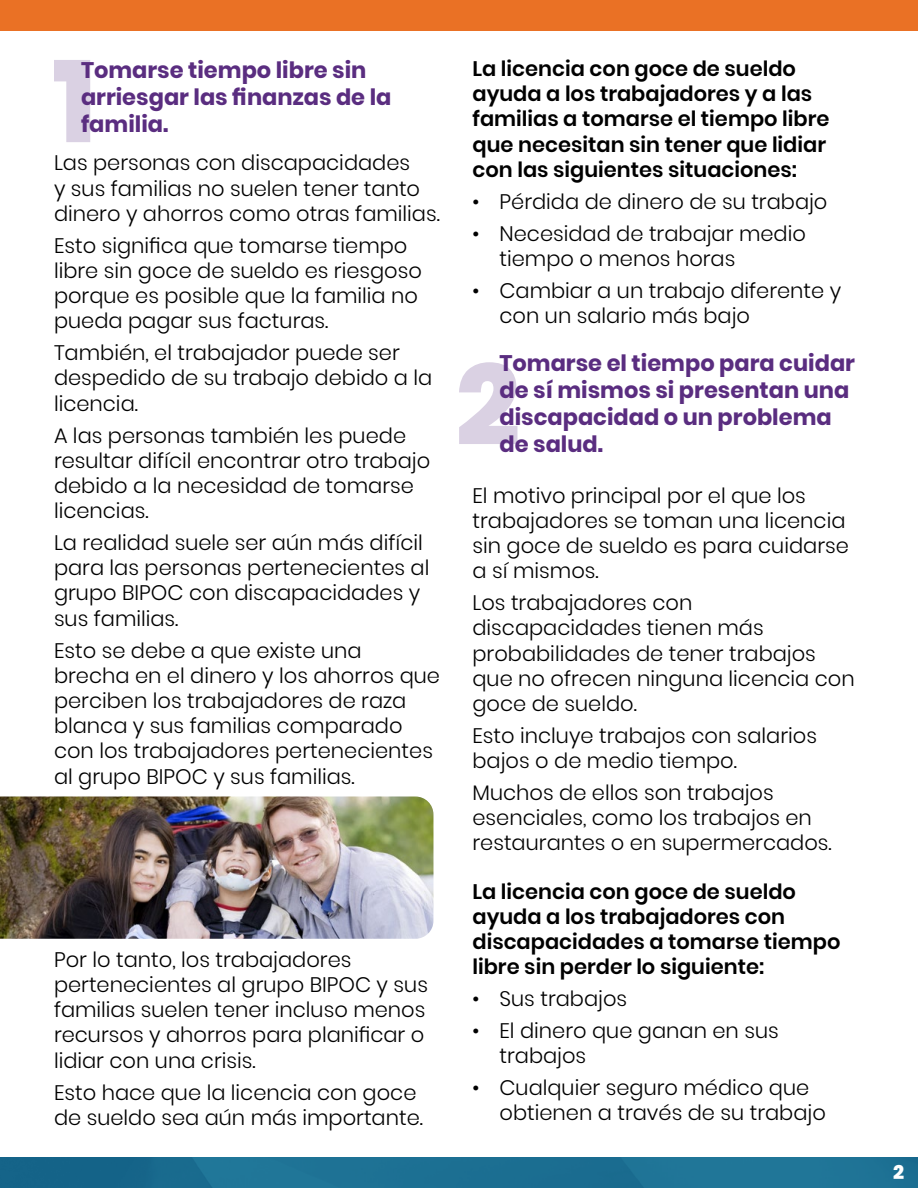
<style>
.page{position:relative;width:918px;height:1188px;background:#fff}
.page>*{position:absolute;margin:0;border:0;box-sizing:border-box;transform-origin:0 0}
.t1{font:700 22.5px/27px "Poppins";color:#5a2d80}
.t2{font:300 21px/25.2px "Poppins";color:#000}
.t3{font:600 21px/25.2px "Poppins";color:#000}
.t4{font:800 19.5px "Poppins";color:#fff}
</style>
<div class="page">
<svg style="left:54px;top:60px;width:36px;height:82px"></svg>
<svg style="left:459px;top:362px;width:58px;height:82px"></svg>
<img style="left:0;top:1158px;width:918px;height:30px">
<div style="left:0;top:0;width:918px;height:30px;background:#ea7125"></div>
<img style="left:0;top:796px;width:433px;height:143px">
<p class="t1" style="left:81px;top:56px;width:312px">Tomarse tiempo libre sin arriesgar las finanzas de la familia.</p>
<p class="t2" style="left:54px;top:150px;width:388px">Las personas con discapacidades<br>y sus familias no suelen tener tanto dinero y ahorros como otras familias.</p>
<p class="t2" style="left:54px;top:233px;width:369px">Esto significa que tomarse tiempo libre sin goce de sueldo es riesgoso porque es posible que la familia no pueda pagar sus facturas.</p>
<p class="t2" style="left:54px;top:340px;width:380px">También, el trabajador puede ser despedido de su trabajo debido a la licencia.</p>
<p class="t2" style="left:54px;top:423px;width:378px">A las personas también les puede resultar difícil encontrar otro trabajo debido a la necesidad de tomarse licencias.</p>
<p class="t2" style="left:54px;top:530px;width:377px">La realidad suele ser aún más difícil para las personas pertenecientes al grupo BIPOC con discapacidades y sus familias.</p>
<p class="t2" style="left:54px;top:638px;width:388px">Esto se debe a que existe una brecha en el dinero y los ahorros que perciben los trabajadores de raza blanca y sus familias comparado con los trabajadores pertenecientes al grupo BIPOC y sus familias.</p>
<p class="t2" style="left:54px;top:947px;width:376px">Por lo tanto, los trabajadores pertenecientes al grupo BIPOC y sus familias suelen tener incluso menos recursos y ahorros para planificar o lidiar con una crisis.</p>
<p class="t2" style="left:54px;top:1080px;width:371px">Esto hace que la licencia con goce de sueldo sea aún más importante.</p>
<p class="t3" style="left:473px;top:56px;width:358px">La licencia con goce de sueldo ayuda a los trabajadores y a las familias a tomarse el tiempo libre que necesitan sin tener que lidiar con las siguientes situaciones:</p>
<p class="t2" style="left:473px;top:189px;width:356px">• Pérdida de dinero de su trabajo</p>
<p class="t2" style="left:500px;top:221px;width:308px;text-indent:-27px">• Necesidad de trabajar medio tiempo o menos horas</p>
<p class="t2" style="left:500px;top:278px;width:343px;text-indent:-27px">• Cambiar a un trabajo diferente y con un salario más bajo</p>
<p class="t1" style="left:500px;top:350px;width:357px">Tomarse el tiempo para cuidar de sí mismos si presentan una discapacidad o un problema de salud.</p>
<p class="t2" style="left:472px;top:483px;width:378px">El motivo principal por el que los trabajadores se toman una licencia sin goce de sueldo es para cuidarse a sí mismos.</p>
<p class="t2" style="left:472px;top:590px;width:384px">Los trabajadores con discapacidades tienen más probabilidades de tener trabajos que no ofrecen ninguna licencia con goce de sueldo.</p>
<p class="t2" style="left:472px;top:723px;width:346px">Esto incluye trabajos con salarios bajos o de medio tiempo.</p>
<p class="t2" style="left:472px;top:780px;width:361px">Muchos de ellos son trabajos esenciales, como los trabajos en restaurantes o en supermercados.</p>
<p class="t3" style="left:472px;top:879px;width:370px">La licencia con goce de sueldo ayuda a los trabajadores con discapacidades a tomarse tiempo libre sin perder lo siguiente:</p>
<p class="t2" style="left:472px;top:986px;width:156px">• Sus trabajos</p>
<p class="t2" style="left:500px;top:1018px;width:281px;text-indent:-27px">• El dinero que ganan en sus trabajos</p>
<p class="t2" style="left:500px;top:1075px;width:328px;text-indent:-27px">• Cualquier seguro médico que obtienen a través de su trabajo</p>
<p class="t4" style="left:893px;top:1161px;width:13px">2</p>
</div>
